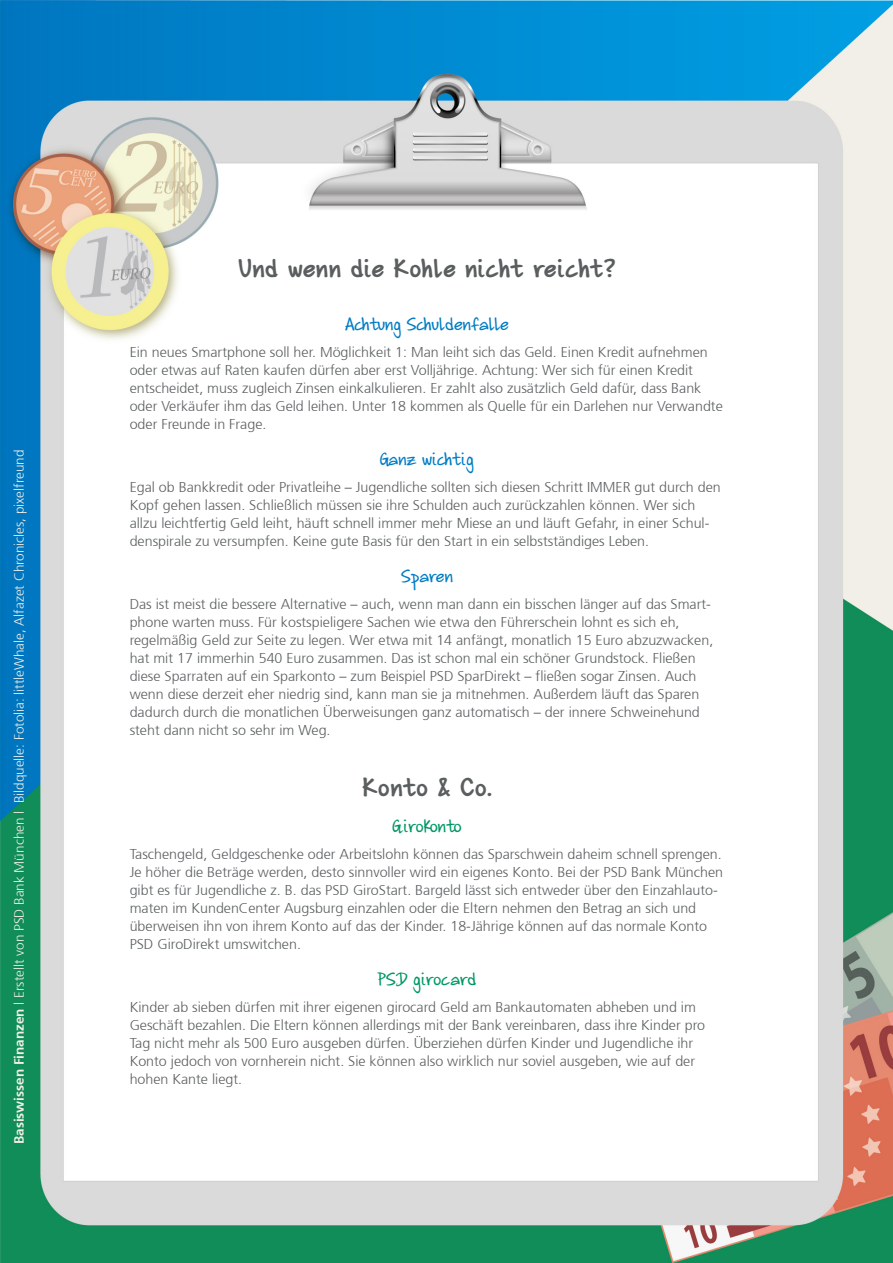
<style>
.page{position:relative;width:893px;height:1263px;background:#fff}
.page>*{position:absolute;margin:0;border:0;box-sizing:border-box;transform-origin:0 0}
.t1{font:700 21px "AJ Hand";letter-spacing:.03em;color:#5a5e5f}
.t2{font:300 14.25px/18px "Frutiger";color:#5a5e5f}
.t3{font:14.25px "AJ Hand";color:#017dc5}
.t4{font:14.25px "AJ Hand";color:#009864}
.t5{font:300 13.5px "Frutiger";color:#f2efe8}
.s1{font-weight:700}
</style>
<div class="page">
<img style="left:0;top:0;width:893px;height:1263px">
<p class="t5" style="left:12px;top:1144px;width:696px;rotate:-90deg"><span class="s1">Basiswissen Finanzen</span> l Erstellt von PSD Bank München l Bildquelle: Fotolia: littleWhale, Alfazet Chronicles, pixelfreund</p>
<p class="t1" style="left:239px;top:258px;width:378px">Und wenn die Kohle nicht reicht?</p>
<p class="t3" style="left:345px;top:317px;width:166px">Achtung Schuldenfalle</p>
<p class="t2" style="left:130px;top:344px;width:595px">Ein neues Smartphone soll her. Möglichkeit 1: Man leiht sich das Geld. Einen Kredit aufnehmen oder etwas auf Raten kaufen dürfen aber erst Volljährige. Achtung: Wer sich für einen Kredit entscheidet, muss zugleich Zinsen einkalkulieren. Er zahlt also zusätzlich Geld dafür, dass Bank oder Verkäufer ihm das Geld leihen. Unter 18 kommen als Quelle für ein Darlehen nur Verwandte oder Freunde in Frage.</p>
<p class="t3" style="left:380px;top:452px;width:96px">Ganz wichtig</p>
<p class="t2" style="left:130px;top:479px;width:592px">Egal ob Bankkredit oder Privatleihe – Jugendliche sollten sich diesen Schritt IMMER gut durch den Kopf gehen lassen. Schließlich müssen sie ihre Schulden auch zurückzahlen können. Wer sich allzu leichtfertig Geld leiht, häuft schnell immer mehr Miese an und läuft Gefahr, in einer Schul&shy;denspirale zu versumpfen. Keine gute Basis für den Start in ein selbstständiges Leben.</p>
<p class="t3" style="left:401px;top:568px;width:53px">Sparen</p>
<p class="t2" style="left:130px;top:595px;width:585px">Das ist meist die bessere Alternative – auch, wenn man dann ein bisschen länger auf das Smart&shy;phone warten muss. Für kostspieligere Sachen wie etwa den Führerschein lohnt es sich eh, regelmäßig Geld zur Seite zu legen. Wer etwa mit 14 anfängt, monatlich 15 Euro abzuzwacken, hat mit 17 immerhin 540 Euro zusammen. Das ist schon mal ein schöner Grundstock. Fließen diese Sparraten auf ein Sparkonto – zum Beispiel PSD SparDirekt – fließen sogar Zinsen. Auch wenn diese derzeit eher niedrig sind, kann man sie ja mitnehmen. Außerdem läuft das Sparen dadurch durch die monatlichen Überweisungen ganz automatisch – der innere Schweinehund steht dann nicht so sehr im Weg.</p>
<p class="t1" style="left:362px;top:776px;width:131px">Konto &amp; Co.</p>
<p class="t4" style="left:392px;top:818px;width:71px">Girokonto</p>
<p class="t2" style="left:130px;top:845px;width:595px">Taschengeld, Geldgeschenke oder Arbeitslohn können das Sparschwein daheim schnell sprengen.<br>Je höher die Beträge werden, desto sinnvoller wird ein eigenes Konto. Bei der PSD Bank München gibt es für Jugendliche z. B. das PSD GiroStart. Bargeld lässt sich entweder über den Einzahlauto&shy;maten im KundenCenter Augsburg einzahlen oder die Eltern nehmen den Betrag an sich und überweisen ihn von ihrem Konto auf das der Kinder. 18-Jährige können auf das normale Konto PSD GiroDirekt umswitchen.</p>
<p class="t4" style="left:377px;top:971px;width:101px">PSD girocard</p>
<p class="t2" style="left:130px;top:998px;width:568px">Kinder ab sieben dürfen mit ihrer eigenen girocard Geld am Bankautomaten abheben und im</p>
<p class="t2" style="left:130px;top:1016px;width:577px">Geschäft bezahlen. Die Eltern können allerdings mit der Bank vereinbaren, dass ihre Kinder pro Tag nicht mehr als 500 Euro ausgeben dürfen. Überziehen dürfen Kinder und Jugendliche ihr Konto jedoch von vornherein nicht. Sie können also wirklich nur soviel ausgeben, wie auf der hohen Kante liegt.</p>
</div>
